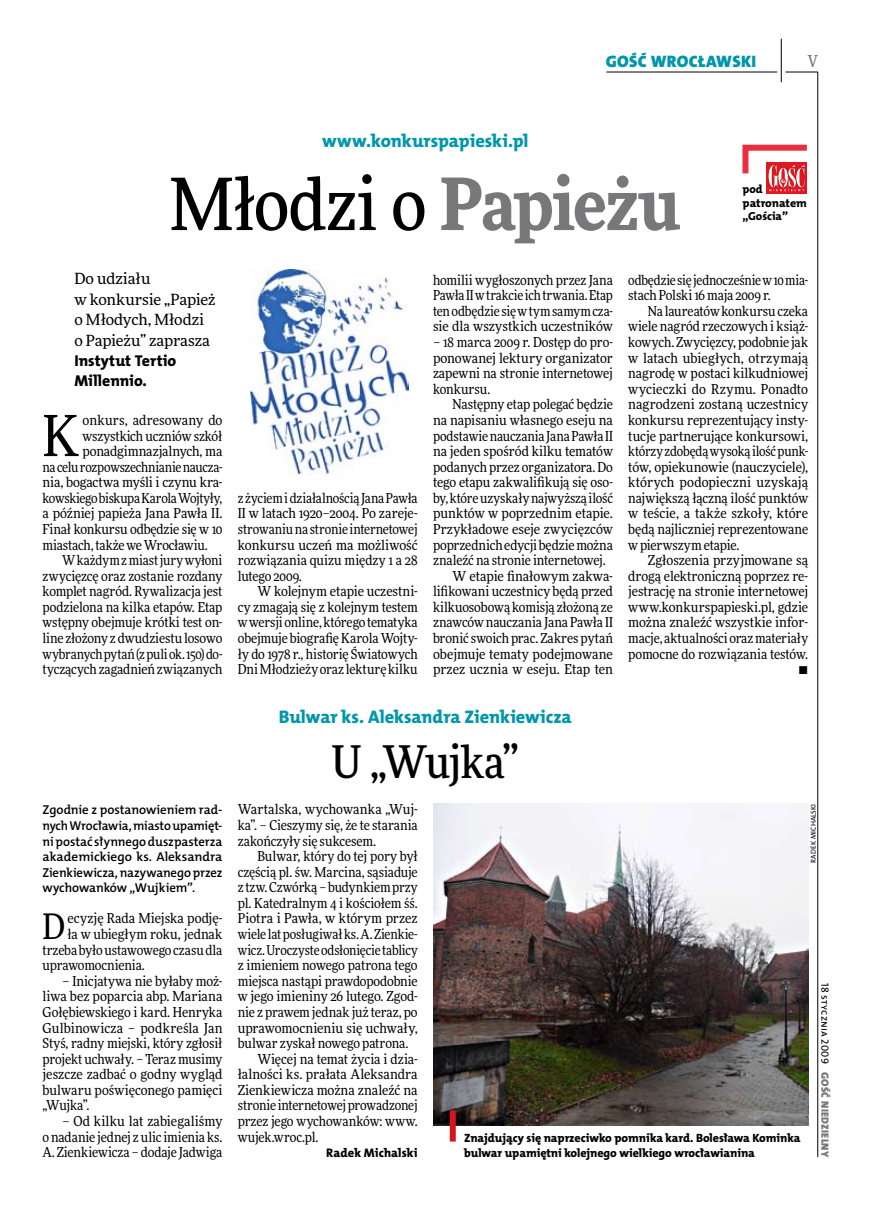
<style>
.page{position:relative;width:872px;height:1221px;background:#fff}
.page>*{position:absolute;margin:0;border:0;box-sizing:border-box;transform-origin:0 0}
.t1{font:500 72px "Freeday Narrow";letter-spacing:-.01em;color:#000}
.t2{font:56.7px "Freeday Narrow News";color:#000}
.t3{font:500 45px "Freeday Narrow";letter-spacing:-.025em;color:#000}
.t4{font:35.25px "Freeday Narrow News";color:#000}
.t5{font:18.3px "The Mix HP8 Ex Bld";color:#0097aa}
.t6{font:16.65px "The Mix HP9 Blk";letter-spacing:.02em;color:#0097aa}
.t7{font:500 16.5px "Freeday Narrow";color:#787779;scale:.9 1}
.t8{font:15.75px/20.4px "The Mix HP8 Ex Bld";letter-spacing:.01em;color:#000}
.t9{font:15.45px/20.4px "Freeday News";letter-spacing:-.01em;color:#000}
.t10{font:13.8px/15.6px "Freeday Narrow News";letter-spacing:-.005em;color:#000;text-align:justify}
.t11{font:13.8px "Freeday Narrow News";letter-spacing:-.025em;color:#000}
.t12{font:12.9px/15.6px "The Mix HP6 Se Bld";letter-spacing:-.01em;color:#000;text-align:justify}
.t13{font:12.45px "The Mix HP8 Ex Bld";letter-spacing:.005em;color:#000}
.t14{font:12px/15.6px "The Mix HP8 Ex Bld";color:#000}
.t15{font:11.7px/13.5px "The Mix HP8 Ex Bld";letter-spacing:.02em;color:#000}
.t16{font:10.5px "The Mix HP9 Blk";letter-spacing:.025em;color:#787779}
.t17{font:10.5px "The Mix HP5 Plain";letter-spacing:.02em;color:#000}
.t18{font:7.2px "The Mix HP5 Plain";letter-spacing:.015em;color:#000}
.s1{font-weight:900;color:#787779}
</style>
<div class="page">
<hr style="left:817px;top:72px;width:1px;height:1084px;background:#000">
<hr style="left:781px;top:39px;width:1px;height:43px;background:#000">
<hr style="left:785px;top:72px;width:32px;height:1px;background:#000">
<hr style="left:606px;top:72px;width:171px;height:1px;background:#000">
<svg style="left:766px;top:191px;width:40px;height:2px"></svg>
<svg style="left:742px;top:144px;width:65px;height:47px"></svg>
<img style="left:251px;top:269px;width:157px;height:205px">
<img style="left:433px;top:803px;width:375px;height:322px">
<div style="left:450px;top:1110px;width:6px;height:31px;background:#d4151f"></div>
<p class="t6" style="left:605px;top:50px;width:152px">GOŚĆ WROCŁAWSKI</p>
<p class="t7" style="left:807px;top:50px;width:13px">V</p>
<h3 class="t5" style="left:322px;top:129px;width:208px">www.konkurspapieski.pl</h3>
<h1 class="t1" style="left:170px;top:159px;width:512px">Młodzi o <span class="s1">Papieżu</span></h1>
<p class="t15" style="left:742px;top:182px;width:65px">pod patronatem „Gościa”</p>
<p class="t9" style="left:74px;top:268px;width:143px">Do udziału<br>w konkursie „Papież o Młodych, Młodzi o Papieżu” zaprasza</p>
<p class="t8" style="left:74px;top:350px;width:103px">Instytut Tertio<br>Millennio.</p>
<h2 class="t2" style="left:43px;top:401px;width:38px">K</h2>
<p class="t10" style="left:83px;top:412px;width:141px">onkurs, adresowany do</p>
<p class="t10" style="left:83px;top:427px;width:141px">wszystkich uczniów szkół</p>
<p class="t10" style="left:83px;top:443px;width:141px">ponadgimnazjalnych, ma</p>
<p class="t10" style="left:43px;top:459px;width:181px">na celu rozpowszechnianie naucza-</p>
<p class="t10" style="left:43px;top:474px;width:181px">nia, bogactwa myśli i czynu kra-</p>
<p class="t11" style="left:43px;top:489px;width:181px">kowskiego biskupa Karola Wojtyły,</p>
<p class="t10" style="left:43px;top:505px;width:181px">a później papieża Jana Pawła II.</p>
<p class="t10" style="left:43px;top:521px;width:181px">Finał konkursu odbędzie się w 10</p>
<p class="t10" style="left:43px;top:536px;width:167px">miastach, także we Wrocławiu.</p>
<p class="t10" style="left:62px;top:552px;width:162px">Wkażdym zmiast jury wyłoni</p>
<p class="t10" style="left:43px;top:568px;width:181px">zwycięzcę oraz zostanie rozdany</p>
<p class="t10" style="left:43px;top:583px;width:181px">komplet nagród. Rywalizacja jest</p>
<p class="t10" style="left:43px;top:599px;width:181px">podzielona na kilka etapów. Etap</p>
<p class="t10" style="left:43px;top:614px;width:181px">wstępny obejmuje krótki test on-</p>
<p class="t10" style="left:43px;top:630px;width:181px">line złożony z dwudziestu losowo</p>
<p class="t10" style="left:43px;top:645px;width:181px">wybranych pytań (zpuli ok. 150) do-</p>
<p class="t10" style="left:43px;top:661px;width:181px">tyczących zagadnień związanych</p>
<p class="t12" style="left:43px;top:802px;width:181px">Zgodnie z postanowieniem rad&shy;nych Wrocławia, miasto upamięt&shy;ni postać słynnego duszpasterza akademickiego ks. Aleksandra Zienkiewicza, nazywanego przez wychowanków „Wujkiem”.</p>
<h3 class="t4" style="left:43px;top:904px;width:24px">D</h3>
<p class="t10" style="left:67px;top:910px;width:157px">ecyzję Rada Miejska podję-</p>
<p class="t10" style="left:67px;top:926px;width:157px">ła w ubiegłym roku, jednak</p>
<p class="t10" style="left:43px;top:941px;width:181px">trzeba było ustawowego czasu dla</p>
<p class="t10" style="left:43px;top:957px;width:104px">uprawomocnienia.</p>
<p class="t10" style="left:43px;top:972px;width:181px;text-indent:20px">– Inicjatywa nie byłaby moż&shy;liwa bez poparcia abp. Mariana Gołębiewskiego i kard. Henryka Gulbinowicza – podkreśla Jan Styś, radny miejski, który zgłosił projekt uchwały. – Teraz musimy jeszcze zadbać o godny wygląd bulwaru poświęconego pamięci „Wujka”.</p>
<p class="t10" style="left:43px;top:1112px;width:181px;text-indent:20px">– Od kilku lat zabiegaliśmy o nadanie jednej z ulic imienia ks.<br>A. Zienkiewicza – dodaje Jadwiga</p>
<p class="t10" style="left:238px;top:490px;width:181px">z życiem idziałalnością Jana Pawła II w latach 1920–2004. Po zareje&shy;strowaniu na stronie internetowej konkursu uczeń ma możliwość rozwiązania quizu między 1 a 28 lutego 2009.</p>
<p class="t10" style="left:238px;top:583px;width:181px;text-indent:20px">W kolejnym etapie uczestni&shy;cy zmagają się z kolejnym testem wwersji online, którego tematyka obejmuje biografię Karola Wojty&shy;ły do 1978 r., historię Światowych Dni Młodzieży oraz lekturę kilku</p>
<p class="t10" style="left:433px;top:272px;width:181px">homilii wygłoszonych przez Jana Pawła II wtrakcie ich trwania. Etap ten odbędzie się wtym samym cza&shy;sie dla wszystkich uczestników</p>
<p class="t10" style="left:433px;top:334px;width:181px">– 18 marca 2009 r. Dostęp do pro&shy;ponowanej lektury organizator zapewni na stronie internetowej konkursu.</p>
<p class="t10" style="left:452px;top:396px;width:162px">Następny etap polegać będzie</p>
<p class="t10" style="left:433px;top:412px;width:181px">na napisaniu własnego eseju na</p>
<p class="t10" style="left:433px;top:427px;width:181px">podstawienauczania Jana Pawła II</p>
<p class="t10" style="left:433px;top:443px;width:181px">na jeden spośród kilku tematów</p>
<p class="t10" style="left:433px;top:459px;width:181px">podanych przez organizatora. Do</p>
<p class="t10" style="left:433px;top:474px;width:181px">tego etapu zakwalifikują się oso-</p>
<p class="t10" style="left:433px;top:490px;width:181px">by, które uzyskały najwyższą ilość</p>
<p class="t10" style="left:433px;top:505px;width:181px">punktów w poprzednim etapie.</p>
<p class="t10" style="left:433px;top:521px;width:181px">Przykładowe eseje zwycięzców</p>
<p class="t10" style="left:433px;top:536px;width:181px">poprzednich edycji będzie można</p>
<p class="t10" style="left:433px;top:552px;width:174px">znaleźć na stronie internetowej.</p>
<p class="t10" style="left:452px;top:568px;width:162px">W etapie finałowym zakwa-</p>
<p class="t10" style="left:433px;top:583px;width:181px">lifikowani uczestnicy będą przed</p>
<p class="t10" style="left:433px;top:599px;width:181px">kilkuosobową komisją złożoną ze</p>
<p class="t10" style="left:433px;top:614px;width:181px">znawców nauczania Jana Pawła II</p>
<p class="t10" style="left:433px;top:630px;width:181px">bronić swoich prac. Zakres pytań</p>
<p class="t10" style="left:433px;top:645px;width:181px">obejmuje tematy podejmowane</p>
<p class="t10" style="left:433px;top:661px;width:181px">przez ucznia w eseju. Etap ten</p>
<h3 class="t5" style="left:279px;top:705px;width:295px">Bulwar ks. Aleksandra Zienkiewicza</h3>
<h3 class="t3" style="left:331px;top:733px;width:189px">U „Wujka”</h3>
<p class="t10" style="left:628px;top:272px;width:181px">odbędzie się jednocześnie w10mia&shy;stach Polski 16 maja 2009 r.</p>
<p class="t10" style="left:628px;top:303px;width:181px;text-indent:20px">Na laureatów konkursu czeka wiele nagród rzeczowych i książ&shy;kowych. Zwycięzcy, podobnie jak w latach ubiegłych, otrzymają nagrodę w postaci kilkudniowej wycieczki do Rzymu. Ponadto nagrodzeni zostaną uczestnicy konkursu reprezentujący insty&shy;tucje partnerujące konkursowi, którzy zdobędą wysoką ilość punk&shy;tów, opiekunowie (nauczyciele), których podopieczni uzyskają największą łączną ilość punktów w teście, a także szkoły, które będą najliczniej reprezentowane w pierwszym etapie.</p>
<p class="t10" style="left:628px;top:552px;width:181px;text-align:right">Zgłoszenia przyjmowane są drogą elektroniczną poprzez re&shy;jestrację na stronie internetowej www.konkurspapieski.pl, gdzie można znaleźć wszystkie infor&shy;macje, aktualności oraz materiały pomocne do rozwiązania testów. •</p>
<p class="t10" style="left:238px;top:801px;width:181px">Wartalska, wychowanka „Wuj&shy;ka”. – Cieszymy się, że te starania zakończyły się sukcesem.</p>
<p class="t10" style="left:257px;top:848px;width:162px">Bulwar, który do tej pory był</p>
<p class="t10" style="left:238px;top:863px;width:181px">częścią pl. św. Marcina, sąsiaduje</p>
<p class="t10" style="left:238px;top:879px;width:181px">z tzw. Czwórką – budynkiem przy</p>
<p class="t10" style="left:238px;top:895px;width:181px">pl. Katedralnym 4 i kościołem śś.</p>
<p class="t10" style="left:238px;top:910px;width:181px">Piotra i Pawła, w którym przez</p>
<p class="t10" style="left:238px;top:926px;width:181px">wiele lat posługiwał ks. A. Zienkie-</p>
<p class="t10" style="left:238px;top:941px;width:181px">wicz. Uroczyste odsłonięcie tablicy</p>
<p class="t10" style="left:238px;top:957px;width:181px">z imieniem nowego patrona tego</p>
<p class="t10" style="left:238px;top:972px;width:181px">miejsca nastąpi prawdopodobnie</p>
<p class="t10" style="left:238px;top:988px;width:181px">w jego imieniny 26 lutego. Zgod-</p>
<p class="t10" style="left:238px;top:1004px;width:181px">nie z prawem jednak już teraz, po</p>
<p class="t10" style="left:238px;top:1019px;width:181px">uprawomocnieniu się uchwały,</p>
<p class="t10" style="left:238px;top:1035px;width:172px">bulwar zyskał nowego patrona.</p>
<p class="t10" style="left:257px;top:1050px;width:162px">Więcej na temat życia i dzia-</p>
<p class="t10" style="left:238px;top:1066px;width:181px">łalności ks. prałata Aleksandra</p>
<p class="t10" style="left:238px;top:1081px;width:181px">Zienkiewicza można znaleźć na</p>
<p class="t10" style="left:238px;top:1097px;width:181px">stronie internetowej prowadzonej</p>
<p class="t10" style="left:238px;top:1112px;width:181px">przez jego wychowanków: www.</p>
<p class="t10" style="left:238px;top:1128px;width:82px">wujek.wroc.pl.</p>
<p class="t13" style="left:326px;top:1144px;width:93px">Radek Michalski</p>
<p class="t18" style="left:808px;top:862px;width:60px;rotate:-90deg">Radek Michalski</p>
<p class="t14" style="left:464px;top:1129px;width:338px">Znajdujący się naprzeciwko pomnika kard. Bolesława Kominka bulwar upamiętni kolejnego wielkiego wrocławianina</p>
<p class="t17" style="left:832px;top:983px;width:82px;rotate:90deg">18 stycznia 2009</p>
<p class="t16" style="left:832px;top:1071px;width:87px;rotate:90deg">GOŚĆ NIEDZIELNY</p>
</div>
